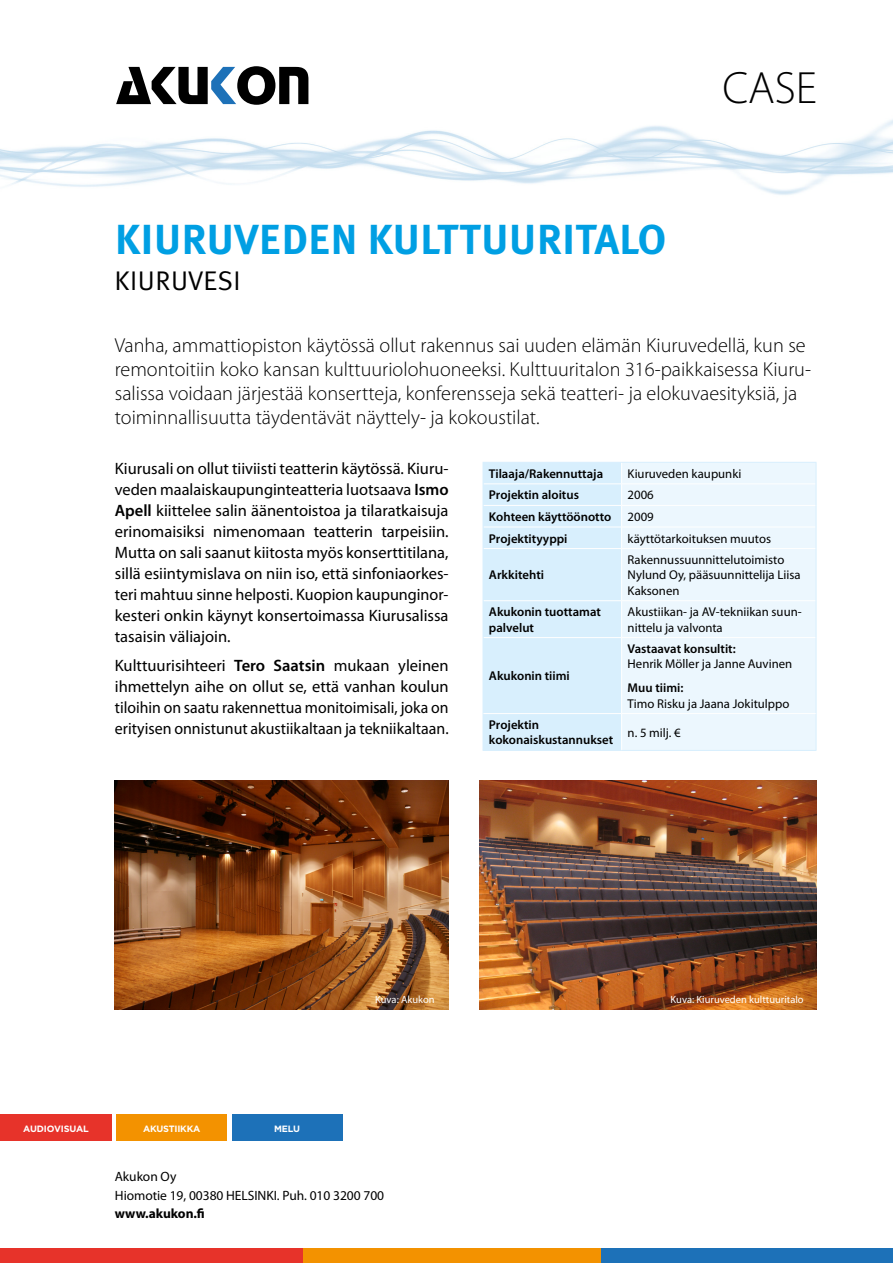
<style>
.page{position:relative;width:893px;height:1263px;background:#fff}
.page>*{position:absolute;margin:0;border:0;box-sizing:border-box;transform-origin:0 0}
.t1{font:300 45.45px "Myriad Pro";color:#000}
.t2{font:700 42px "Meta Plus";color:#009fe3}
.t3{font:27px "Meta Plus Normal";letter-spacing:.015em;color:#000}
.t4{font:300 20.25px/24px "Myriad Pro";color:#000}
.t5{font:16.5px/21px "Myriad Pro";color:#000;text-align:justify}
.t6{font:13.5px/18.5px "Myriad Pro";letter-spacing:-.005em;color:#000}
.t7{font:700 13.5px "Myriad Pro";letter-spacing:-.005em;color:#000}
.t8{font:12.75px/15.3px "Myriad Pro";color:#000}
.t9{font:600 12.75px/15.3px "Myriad Pro";color:#000}
.t10{font:10.5px "Myriad Pro";color:#fff}
.t11{font:700 9.15px "Gotham";letter-spacing:-.025em;color:#fff}
.s1{font-weight:600}
</style>
<div class="page">
<div style="left:0;top:1249px;width:304px;height:14px;background:#e7332a"></div>
<img style="left:0;top:119px;width:893px;height:76px">
<svg style="left:116px;top:66px;width:192px;height:39px"></svg>
<div style="left:600px;top:1249px;width:293px;height:14px;background:#1d71b8"></div>
<div style="left:303px;top:1249px;width:297px;height:14px;background:#f39200"></div>
<div style="left:0;top:1114px;width:111px;height:27px;background:#e7332a"></div>
<div style="left:116px;top:1114px;width:111px;height:27px;background:#f39200"></div>
<div style="left:232px;top:1114px;width:111px;height:27px;background:#1d71b8"></div>
<div style="left:622px;top:463px;width:194px;height:287px;background:#ecf7fe"></div>
<hr style="left:622px;top:483px;width:194px;height:1px;background:#fff">
<hr style="left:622px;top:505px;width:194px;height:1px;background:#fff">
<hr style="left:622px;top:527px;width:194px;height:1px;background:#fff">
<hr style="left:622px;top:548px;width:194px;height:1px;background:#fff">
<hr style="left:622px;top:600px;width:194px;height:1px;background:#fff">
<hr style="left:622px;top:637px;width:194px;height:1px;background:#fff">
<hr style="left:622px;top:462px;width:194px;height:1px;background:#d8effd">
<div style="left:483px;top:462px;width:139px;height:288px;background:#d8effd"></div>
<svg style="left:816px;top:463px;width:1px;height:85px"></svg>
<hr style="left:483px;top:548px;width:1px;height:53px;background:#d8effd">
<hr style="left:816px;top:548px;width:1px;height:53px;background:#d8effd">
<hr style="left:483px;top:601px;width:1px;height:37px;background:#d8effd">
<hr style="left:816px;top:601px;width:1px;height:37px;background:#d8effd">
<hr style="left:483px;top:638px;width:1px;height:75px;background:#d8effd">
<hr style="left:816px;top:638px;width:1px;height:75px;background:#d8effd">
<hr style="left:483px;top:713px;width:1px;height:37px;background:#d8effd">
<hr style="left:816px;top:713px;width:1px;height:37px;background:#d8effd">
<hr style="left:483px;top:750px;width:139px;height:1px;background:#d8effd">
<hr style="left:622px;top:750px;width:194px;height:1px;background:#d8effd">
<hr style="left:483px;top:713px;width:139px;height:1px;background:#fff">
<hr style="left:622px;top:713px;width:194px;height:1px;background:#fff">
<img style="left:479px;top:780px;width:337px;height:229px">
<img style="left:115px;top:780px;width:334px;height:229px">
<h2 class="t2" style="left:115px;top:215px;width:553px">KIURUVEDEN KULTTUURITALO</h2>
<h3 class="t3" style="left:115px;top:265px;width:127px">KIURUVESI</h3>
<h1 class="t1" style="left:722px;top:60px;width:96px">CASE</h1>
<p class="t4" style="left:115px;top:333px;width:698px">Vanha, ammattiopiston käytössä ollut rakennus sai uuden elämän Kiuruvedellä, kun se remontoitiin koko kansan kulttuuriolohuoneeksi. Kulttuuritalon 316-paikkaisessa Kiuru&shy;salissa voidaan järjestää konsertteja, konferensseja sekä teatteri- ja elokuvaesityksiä, ja toiminnallisuutta täydentävät näyttely- ja kokoustilat.</p>
<p class="t5" style="left:115px;top:457px;width:335px">Kiurusali on ollut tiiviisti teatterin käytössä. Kiuru&shy;veden maalaiskaupunginteatteria luotsaava <span class="s1">Ismo Apell</span> kiittelee salin äänentoistoa ja tilaratkaisuja erinomaisiksi nimenomaan teatterin tarpeisiin.<br>Mutta on sali saanut kiitosta myös konserttitilana, sillä esiintymislava on niin iso, että sinfoniaorkes&shy;teri mahtuu sinne helposti. Kuopion kaupunginor&shy;kesteri onkin käynyt konsertoimassa Kiurusalissa tasaisin väliajoin.</p>
<p class="t5" style="left:115px;top:655px;width:335px">Kulttuurisihteeri <span class="s1">Tero Saatsin</span> mukaan yleinen ihmettelyn aihe on ollut se, että vanhan koulun tiloihin on saatu rakennettua monitoimisali, joka on erityisen onnistunut akustiikaltaan ja tekniikaltaan.</p>
<p class="t9" style="left:489px;top:466px;width:116px">Tilaaja/Rakennuttaja</p>
<p class="t8" style="left:628px;top:466px;width:115px">Kiuruveden kaupunki</p>
<p class="t9" style="left:489px;top:487px;width:92px">Projektin aloitus</p>
<p class="t8" style="left:628px;top:487px;width:28px">2006</p>
<p class="t9" style="left:489px;top:509px;width:124px">Kohteen käyttöönotto</p>
<p class="t8" style="left:628px;top:509px;width:28px">2009</p>
<p class="t9" style="left:489px;top:530px;width:80px">Projektityyppi</p>
<p class="t8" style="left:628px;top:530px;width:145px">käyttötarkoituksen muutos</p>
<p class="t9" style="left:489px;top:567px;width:57px">Arkkitehti</p>
<p class="t8" style="left:628px;top:552px;width:174px">Rakennussuunnittelutoimisto<br>Nylund Oy, pääsuunnittelija Liisa<br>Kaksonen</p>
<p class="t9" style="left:489px;top:604px;width:113px">Akukonin tuottamat palvelut</p>
<p class="t8" style="left:628px;top:604px;width:176px">Akustiikan- ja AV-tekniikan suun&shy;nittelu ja valvonta</p>
<p class="t9" style="left:489px;top:668px;width:82px">Akukonin tiimi</p>
<p class="t9" style="left:628px;top:641px;width:110px">Vastaavat konsultit:</p>
<p class="t8" style="left:628px;top:656px;width:166px">Henrik Möller ja Janne Auvinen</p>
<p class="t9" style="left:628px;top:680px;width:57px">Muu tiimi:</p>
<p class="t8" style="left:628px;top:695px;width:163px">Timo Risku ja Jaana Jokitulppo</p>
<p class="t9" style="left:489px;top:717px;width:126px">Projektin kokonaiskustannukset</p>
<p class="t8" style="left:628px;top:725px;width:55px">n. 5 milj. €</p>
<p class="t10" style="left:375px;top:993px;width:61px">Kuva: Akukon</p>
<p class="t10" style="left:671px;top:993px;width:135px">Kuva: Kiuruveden kulttuuritalo</p>
<p class="t11" style="left:23px;top:1123px;width:67px">AUDIOVISUAL</p>
<p class="t11" style="left:143px;top:1123px;width:59px">AKUSTIIKKA</p>
<p class="t11" style="left:274px;top:1123px;width:27px">MELU</p>
<p class="t6" style="left:115px;top:1167px;width:271px">Akukon Oy<br>Hiomotie 19, 00380 HELSINKI. Puh. 010 3200 700</p>
<p class="t7" style="left:115px;top:1205px;width:92px">www.akukon.fi</p>
</div>
